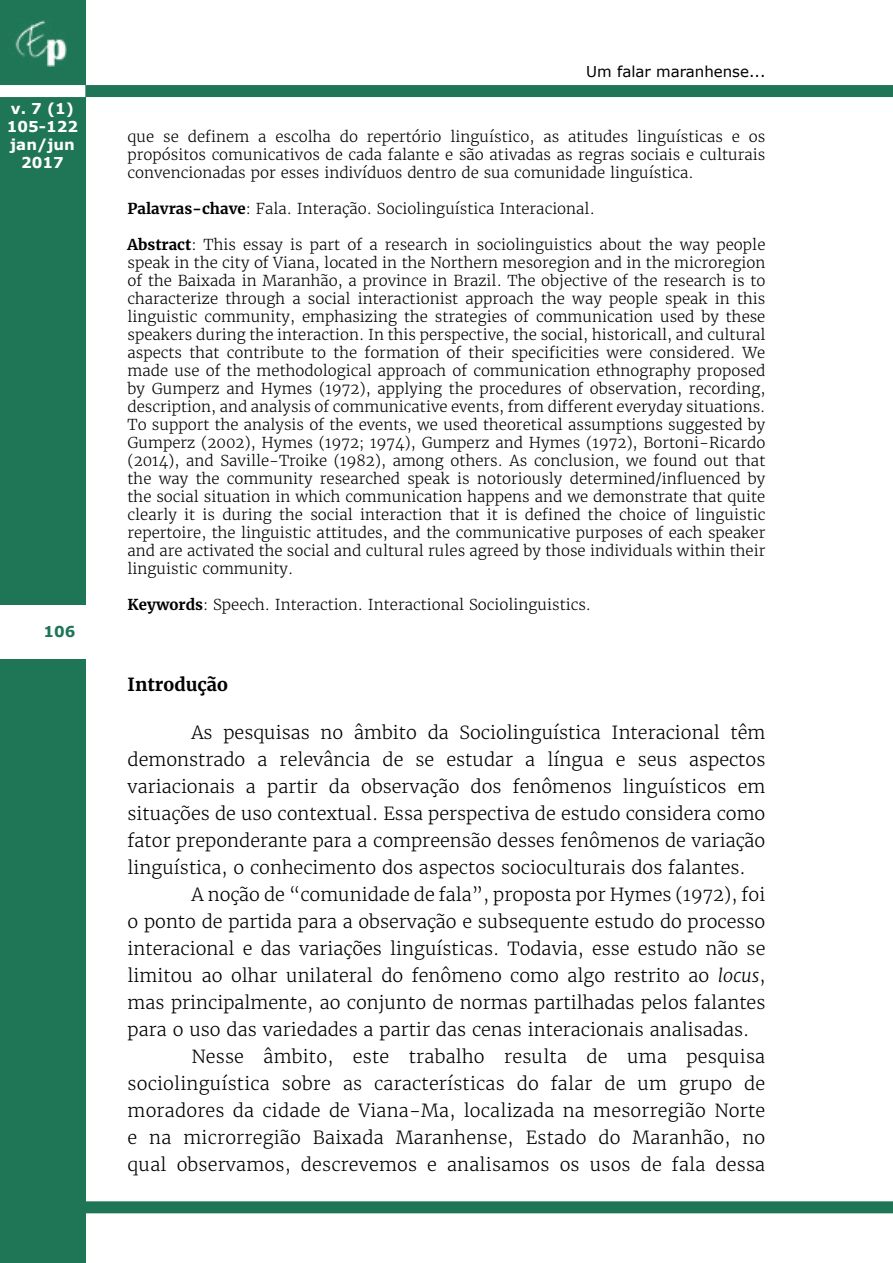
<style>
.page{position:relative;width:893px;height:1263px;background:#fff}
.page>*{position:absolute;margin:0;border:0;box-sizing:border-box;transform-origin:0 0}
.t1{font:300 18px/27px "Merriweather";color:#000;text-align:justify}
.t2{font:700 18px "Merriweather";color:#000}
.t3{font:300 15px/18px "Merriweather";color:#000;text-align:justify}
.t4{font:700 15px/18px "Verdana";color:#fff;text-align:center}
.t5{font:15px "Verdana";color:#000}
.t6{font:700 15px "Verdana";color:#1f7656}
.s1{font-weight:700}
.s2{font-style:italic}
</style>
<div class="page">
<div style="left:0;top:0;width:85px;height:1263px;background:#1f7656"></div>
<img style="left:15px;top:20px;width:52px;height:47px">
<div style="left:85px;top:85px;width:808px;height:12px;background:#1f7656"></div>
<div style="left:0;top:85px;width:85px;height:12px;background:#fff"></div>
<div style="left:77px;top:1201px;width:816px;height:12px;background:#1f7656"></div>
<div style="left:0;top:605px;width:85px;height:53px;background:#fff"></div>
<p class="t4" style="left:7px;top:99px;width:73px">v. 7 (1)<br>105-122 jan/jun<br>2017</p>
<p class="t6" style="left:44px;top:621px;width:33px">106</p>
<p class="t5" style="left:586px;top:61px;width:181px">Um falar maranhense...</p>
<p class="t3" style="left:128px;top:128px;width:639px">que se definem a escolha do repertório linguístico, as atitudes linguísticas e os propósitos comunicativos de cada falante e são ativadas as regras sociais e culturais convencionadas por esses indivíduos dentro de sua comunidade linguística.</p>
<p class="t3" style="left:128px;top:200px;width:469px"><span class="s1">Palavras-chave</span>: Fala. Interação. Sociolinguística Interacional.</p>
<p class="t3" style="left:128px;top:236px;width:639px"><span class="s1">Abstract</span>: This essay is part of a research in sociolinguistics about the way people speak in the city of Viana, located in the Northern mesoregion and in the microregion of the Baixada in Maranhão, a province in Brazil. The objective of the research is to characterize through a social interactionist approach the way people speak in this linguistic community, emphasizing the strategies of communication used by these speakers during the interaction. In this perspective, the social, historicall, and cultural aspects that contribute to the formation of their specificities were considered. We made use of the methodological approach of communication ethnography proposed by Gumperz and Hymes (1972), applying the procedures of observation, recording, description, and analysis of communicative events, from different everyday situations.<br>To support the analysis of the events, we used theoretical assumptions suggested by Gumperz (2002), Hymes (1972; 1974), Gumperz and Hymes (1972), Bortoni-Ricardo (2014), and Saville-Troike (1982), among others. As conclusion, we found out that the way the community researched speak is notoriously determined/influenced by the social situation in which communication happens and we demonstrate that quite clearly it is during the social interaction that it is defined the choice of linguistic repertoire, the linguistic attitudes, and the communicative purposes of each speaker and are activated the social and cultural rules agreed by those individuals within their linguistic community.</p>
<p class="t3" style="left:128px;top:596px;width:465px"><span class="s1">Keywords</span>: Speech. Interaction. Interactional Sociolinguistics.</p>
<p class="t2" style="left:128px;top:673px;width:102px">Introdução</p>
<p class="t1" style="left:128px;top:719px;width:639px;text-indent:64px">As pesquisas no âmbito da Sociolinguística Interacional têm demonstrado a relevância de se estudar a língua e seus aspectos variacionais a partir da observação dos fenômenos linguísticos em situações de uso contextual. Essa perspectiva de estudo considera como fator preponderante para a compreensão desses fenômenos de variação linguística, o conhecimento dos aspectos socioculturais dos falantes.</p>
<p class="t1" style="left:191px;top:881px;width:576px">A noção de “comunidade de fala”, proposta por Hymes (1972), foi</p>
<p class="t1" style="left:128px;top:908px;width:639px">o ponto de partida para a observação e subsequente estudo do processo</p>
<p class="t1" style="left:128px;top:935px;width:639px">interacional e das variações linguísticas. Todavia, esse estudo não se</p>
<p class="t1" style="left:128px;top:962px;width:639px">limitou ao olhar unilateral do fenômeno como algo restrito ao <span class="s2">locus</span>,</p>
<p class="t1" style="left:128px;top:989px;width:639px">mas principalmente, ao conjunto de normas partilhadas pelos falantes</p>
<p class="t1" style="left:128px;top:1016px;width:623px">para o uso das variedades a partir das cenas interacionais analisadas.</p>
<p class="t1" style="left:191px;top:1043px;width:575px">Nesse âmbito, este trabalho resulta de uma pesquisa</p>
<p class="t1" style="left:128px;top:1070px;width:639px">sociolinguística sobre as características do falar de um grupo de</p>
<p class="t1" style="left:128px;top:1097px;width:639px">moradores da cidade de Viana-Ma, localizada na mesorregião Norte</p>
<p class="t1" style="left:128px;top:1124px;width:639px">e na microrregião Baixada Maranhense, Estado do Maranhão, no</p>
<p class="t1" style="left:128px;top:1151px;width:639px">qual observamos, descrevemos e analisamos os usos de fala dessa</p>
</div>
